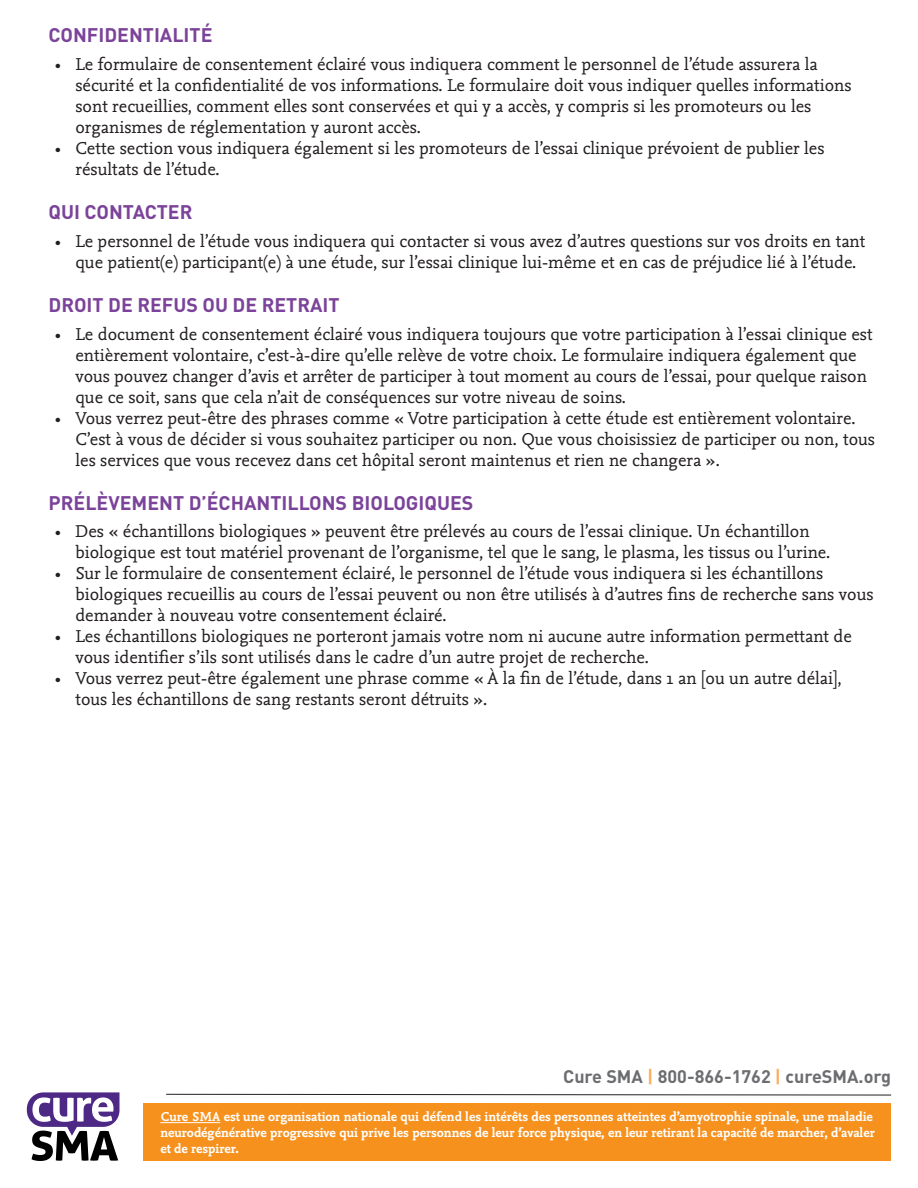
<style>
.page{position:relative;width:918px;height:1188px;background:#fff}
.page>*{position:absolute;margin:0;border:0;box-sizing:border-box;transform-origin:0 0}
.t1{font:700 19.5px "DINOT";color:#7b4399}
.t2{font:18px/21px "Nexus Mix OT";color:#231f20}
.t3{font:700 18px "DINOT";color:#6c6d70}
.t4{font:700 13.5px/16.2px "Nexus Mix OT";color:#fff}
.s1{color:#faaf5e}
</style>
<div class="page">
<svg style="left:27px;top:1092px;width:93px;height:69px"></svg>
<div style="left:143px;top:1103px;width:748px;height:58px;background:#f6911e"></div>
<hr style="left:160px;top:1122px;width:60px;height:1px;background:#fff">
<svg style="left:166px;top:1094px;width:726px;height:2px"></svg>
<p class="t1" style="left:49px;top:22px;width:165px">CONFIDENTIALITÉ</p>
<p class="t2" style="left:75px;top:54px;width:778px;text-indent:-20px">• Le formulaire de consentement éclairé vous indiquera comment le personnel de l’étude assurera la sécurité et la confidentialité de vos informations. Le formulaire doit vous indiquer quelles informations sont recueillies, comment elles sont conservées et qui y a accès, y compris si les promoteurs ou les organismes de réglementation y auront accès.</p>
<p class="t2" style="left:75px;top:138px;width:751px;text-indent:-20px">• Cette section vous indiquera également si les promoteurs de l’essai clinique prévoient de publier les résultats de l’étude.</p>
<p class="t1" style="left:49px;top:199px;width:145px">QUI CONTACTER</p>
<p class="t2" style="left:75px;top:231px;width:792px;text-indent:-20px">• Le personnel de l’étude vous indiquera qui contacter si vous avez d’autres questions sur vos droits en tant que patient(e) participant(e) à une étude, sur l’essai clinique lui-même et en cas de préjudice lié à l’étude.</p>
<p class="t1" style="left:49px;top:292px;width:293px">DROIT DE REFUS OU DE RETRAIT</p>
<p class="t2" style="left:75px;top:324px;width:799px;text-indent:-20px">• Le document de consentement éclairé vous indiquera toujours que votre participation à l’essai clinique est entièrement volontaire, c’est-à-dire qu’elle relève de votre choix. Le formulaire indiquera également que vous pouvez changer d’avis et arrêter de participer à tout moment au cours de l’essai, pour quelque raison que ce soit, sans que cela n’ait de conséquences sur votre niveau de soins.</p>
<p class="t2" style="left:75px;top:408px;width:801px;text-indent:-20px">• Vous verrez peut-être des phrases comme « Votre participation à cette étude est entièrement volontaire.<br>C’est à vous de décider si vous souhaitez participer ou non. Que vous choisissiez de participer ou non, tous les services que vous recevez dans cet hôpital seront maintenus et rien ne changera ».</p>
<p class="t1" style="left:49px;top:490px;width:426px">PRÉLÈVEMENT D’ÉCHANTILLONS BIOLOGIQUES</p>
<p class="t2" style="left:75px;top:522px;width:756px;text-indent:-20px">• Des « échantillons biologiques » peuvent être prélevés au cours de l’essai clinique. Un échantillon biologique est tout matériel provenant de l’organisme, tel que le sang, le plasma, les tissus ou l’urine.</p>
<p class="t2" style="left:75px;top:564px;width:800px;text-indent:-20px">• Sur le formulaire de consentement éclairé, le personnel de l’étude vous indiquera si les échantillons biologiques recueillis au cours de l’essai peuvent ou non être utilisés à d’autres fins de recherche sans vous demander à nouveau votre consentement éclairé.</p>
<p class="t2" style="left:75px;top:627px;width:778px;text-indent:-20px">• Les échantillons biologiques ne porteront jamais votre nom ni aucune autre information permettant de vous identifier s’ils sont utilisés dans le cadre d’un autre projet de recherche.</p>
<p class="t2" style="left:75px;top:669px;width:768px;text-indent:-20px">• Vous verrez peut-être également une phrase comme « À la fin de l’étude, dans 1 an [ou un autre délai], tous les échantillons de sang restants seront détruits ».</p>
<p class="t3" style="left:563px;top:1065px;width:329px">Cure SMA <span class="s1">|</span> 800-866-1762 <span class="s1">|</span> cureSMA.org</p>
<p class="t4" style="left:160px;top:1109px;width:716px">Cure SMA est une organisation nationale qui défend les intérêts des personnes atteintes d’amyotrophie spinale, une maladie neurodégénérative progressive qui prive les personnes de leur force physique, en leur retirant la capacité de marcher, d’avaler et de respirer.</p>
</div>
